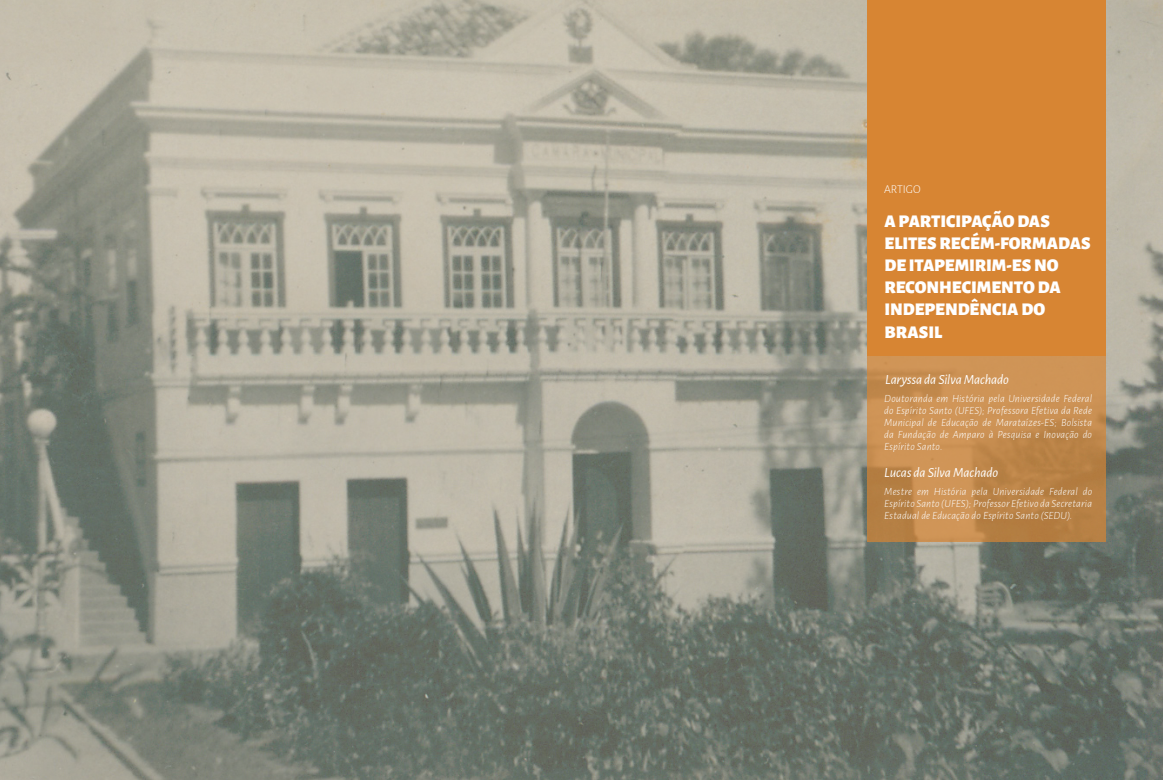
<style>
.page{position:relative;width:1163px;height:780px;background:#fff}
.page>*{position:absolute;margin:0;border:0;box-sizing:border-box;transform-origin:0 0}
.t1{font:900 18px/22px "Alegreya Sans";letter-spacing:-.005em;color:#fff}
.t2{font:italic 14px "Alegreya Sans";letter-spacing:-.01em;color:#fff}
.t3{font:300 12px "Alegreya Sans";letter-spacing:-.01em;color:#fff}
.t4{font:italic 300 11px/12px "Alegreya Sans";letter-spacing:.015em;color:#fff;text-align:justify}
</style>
<div class="page">
<img style="left:0;top:0;width:1162px;height:780px">
<div style="left:867px;top:0;width:239px;height:356px;background:#d78533"></div>
<svg style="left:867px;top:356px;width:239px;height:185px;background:#c48b4e"></svg>
<p class="t3" style="left:884px;top:181px;width:38px">ARTIGO</p>
<h1 class="t1" style="left:884px;top:209px;width:208px">A PARTICIPAÇÃO DAS<br>ELITES RECÉM-FORMADAS<br>DE ITAPEMIRIM-ES NO<br>RECONHECIMENTO DA<br>INDEPENDÊNCIA DO<br>BRASIL</h1>
<p class="t2" style="left:885px;top:370px;width:125px">Laryssa da Silva Machado</p>
<p class="t4" style="left:884px;top:392px;width:209px">Doutoranda em História pela Universidade Federal do Espírito Santo (UFES); Professora Efetiva da Rede Municipal de Educação de Marataízes-ES; Bolsista da Fundação de Amparo à Pesquisa e Inovação do Espírito Santo.</p>
<p class="t2" style="left:884px;top:463px;width:115px">Lucas da Silva Machado</p>
<p class="t4" style="left:884px;top:484px;width:209px">Mestre em História pela Universidade Federal do Espírito Santo (UFES); Professor Efetivo da Secretaria Estadual de Educação do Espírito Santo (SEDU).</p>
</div>
